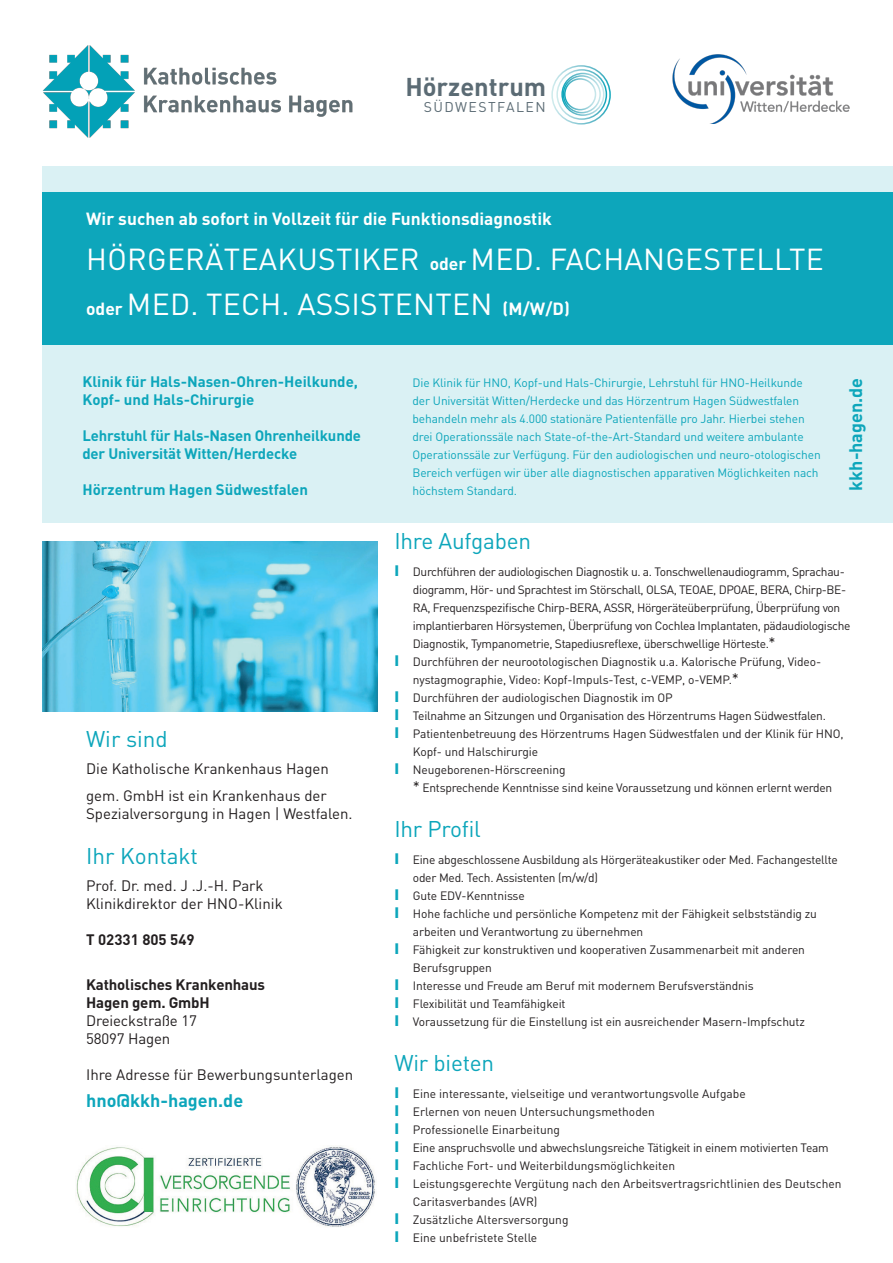
<style>
.page{position:relative;width:893px;height:1263px;background:#fff}
.page>*{position:absolute;margin:0;border:0;box-sizing:border-box;transform-origin:0 0}
.t1{font:30px/45px "DIN Pro";letter-spacing:.01em;color:#fff}
.t2{font:700 25.5px "DIN Pro";color:#5b6b74}
.t3{font:22.5px "DIN Pro";letter-spacing:-.01em;color:#0da6bb}
.t4{font:700 18px "DIN Pro";color:#0da6bb}
.t5{font:700 17.4px "DIN Pro";color:#fff}
.t6{font:15px/18px "DIN Pro";color:#231f20}
.t7{font:700 15px/18px "DIN Pro";letter-spacing:-.005em;color:#0da6bb}
.t8{font:700 15px/18px "DIN Pro";letter-spacing:-.01em;color:#231f20}
.t9{font:13.95px "DIN Pro";letter-spacing:.105em;color:#5b6b74}
.t10{font:12px "DIN Pro";letter-spacing:-.01em;color:#231f20}
.t11{font:12px/18px "DIN Pro";letter-spacing:-.01em;color:#0da6bb}
.t12{font:12px "DIN Pro";letter-spacing:-.03em;color:#231f20}
.s1{font-weight:700;font-size:17.4px}
.s2{font-weight:900;font-size:15px;color:#0da6bb}
.s3{font-size:15px}
</style>
<div class="page">
<img style="left:43px;top:45px;width:310px;height:93px">
<img style="left:672px;top:54px;width:178px;height:69px">
<div style="left:43px;top:167px;width:850px;height:356px;background:#daf1f4"></div>
<div style="left:43px;top:193px;width:850px;height:152px;background:#0da6bb"></div>
<img style="left:43px;top:541px;width:334px;height:171px">
<div style="left:564px;top:78px;width:32px;height:32px;border:2px solid #fff;border-radius:50%"></div>
<div style="left:561px;top:73px;width:43px;height:43px;border:2px solid #fff;border-radius:50%"></div>
<div style="left:563px;top:75px;width:38px;height:38px;border:2px solid #fff;border-radius:50%"></div>
<div style="left:556px;top:69px;width:51px;height:51px;border:2px solid #fff;border-radius:50%"></div>
<div style="left:551px;top:65px;width:60px;height:60px;border:2px solid #fff;border-radius:50%"></div>
<img style="left:76px;top:1145px;width:300px;height:82px">
<h2 class="t2" style="left:405px;top:70px;width:142px">Hörzentrum</h2>
<p class="t9" style="left:424px;top:97px;width:123px">SÜDWESTFALEN</p>
<h3 class="t5" style="left:86px;top:207px;width:467px">Wir suchen ab sofort in Vollzeit für die Funktionsdiagnostik</h3>
<h1 class="t1" style="left:86px;top:235px;width:739px">HÖRGERÄTEAKUSTIKER <span class="s1">oder</span> MED. FACHANGESTELLTE <span class="s1">oder</span> MED. TECH. ASSISTENTEN <span class="s1">(M/W/D)</span></h1>
<p class="t7" style="left:82px;top:372px;width:277px">Klinik für Hals-Nasen-Ohren-Heilkunde,<br>Kopf- und Hals-Chirurgie</p>
<p class="t7" style="left:82px;top:426px;width:280px">Lehrstuhl für Hals-Nasen Ohrenheilkunde der Universität Witten/Herdecke</p>
<p class="t7" style="left:82px;top:480px;width:227px">Hörzentrum Hagen Südwestfalen</p>
<p class="t11" style="left:412px;top:373px;width:410px">Die Klinik für HNO, Kopf-und Hals-Chirurgie, Lehrstuhl für HNO-Heilkunde der Universität Witten/Herdecke und das Hörzentrum Hagen Südwestfalen behandeln mehr als 4.000 stationäre Patientenfälle pro Jahr. Hierbei stehen drei Operationssäle nach State-of-the-Art-Standard und weitere ambulante Operationssäle zur Verfügung. Für den audiologischen und neuro-otologischen Bereich verfügen wir über alle diagnostischen apparativen Möglichkeiten nach höchstem Standard.</p>
<h3 class="t4" style="left:843px;top:491px;width:115px;rotate:-90deg">kkh-hagen.de</h3>
<h3 class="t3" style="left:86px;top:724px;width:83px">Wir sind</h3>
<p class="t6" style="left:86px;top:754px;width:244px;line-height:27px">Die Katholische Krankenhaus Hagen gem. GmbH ist ein Krankenhaus der</p>
<p class="t6" style="left:86px;top:804px;width:268px">Spezialversorgung in Hagen | Westfalen.</p>
<h3 class="t3" style="left:86px;top:841px;width:113px">Ihr Kontakt</h3>
<p class="t6" style="left:86px;top:876px;width:198px">Prof. Dr. med. J .J.-H. Park<br>Klinikdirektor der HNO-Klinik</p>
<p class="t8" style="left:86px;top:930px;width:110px">T 02331 805 549</p>
<p class="t8" style="left:86px;top:975px;width:180px">Katholisches Krankenhaus<br>Hagen gem. GmbH</p>
<p class="t6" style="left:86px;top:1011px;width:112px">Dreieckstraße 17<br>58097 Hagen</p>
<p class="t6" style="left:86px;top:1065px;width:269px">Ihre Adresse für Bewerbungsunterlagen</p>
<h3 class="t4" style="left:86px;top:1088px;width:159px">hno@kkh-hagen.de</h3>
<h3 class="t3" style="left:394px;top:526px;width:138px">Ihre Aufgaben</h3>
<p class="t12" style="left:394px;top:564px;width:452px"><span class="s2">I</span> Durchführen der audiologischen Diagnostik u. a. Tonschwellenaudiogramm, Sprachau-</p>
<p class="t12" style="left:413px;top:582px;width:435px">diogramm, Hör- und Sprachtest im Störschall, OLSA, TEOAE, DPOAE, BERA, Chirp-BE-</p>
<p class="t12" style="left:413px;top:600px;width:429px">RA, Frequenzspezifische Chirp-BERA, ASSR, Hörgeräteüberprüfung, Überprüfung von</p>
<p class="t12" style="left:413px;top:618px;width:439px">implantierbaren Hörsystemen, Überprüfung von Cochlea Implantaten, pädaudiologische</p>
<p class="t12" style="left:413px;top:636px;width:364px">Diagnostik, Tympanometrie, Stapediusreflexe, überschwellige Hörteste.<span class="s3">*</span></p>
<p class="t10" style="left:394px;top:654px;width:426px"><span class="s2">I</span> Durchführen der neurootologischen Diagnostik u.a. Kalorische Prüfung, Video-</p>
<p class="t10" style="left:413px;top:672px;width:327px">nystagmographie, Video: Kopf-Impuls-Test, c-VEMP, o-VEMP.<span class="s3">*</span></p>
<p class="t10" style="left:394px;top:690px;width:280px"><span class="s2">I</span> Durchführen der audiologischen Diagnostik im OP</p>
<p class="t10" style="left:394px;top:708px;width:433px"><span class="s2">I</span> Teilnahme an Sitzungen und Organisation des Hörzentrums Hagen Südwestfalen.</p>
<p class="t10" style="left:394px;top:726px;width:451px"><span class="s2">I</span> Patientenbetreuung des Hörzentrums Hagen Südwestfalen und der Klinik für HNO,</p>
<p class="t10" style="left:413px;top:744px;width:127px">Kopf- und Halschirurgie</p>
<p class="t10" style="left:394px;top:762px;width:173px"><span class="s2">I</span> Neugeborenen-Hörscreening</p>
<p class="t10" style="left:413px;top:780px;width:421px"><span class="s3">*</span> Entsprechende Kenntnisse sind keine Voraussetzung und können erlernt werden</p>
<h3 class="t3" style="left:394px;top:814px;width:88px">Ihr Profil</h3>
<p class="t10" style="left:394px;top:852px;width:445px"><span class="s2">I</span> Eine abgeschlossene Ausbildung als Hörgeräteakustiker oder Med. Fachangestellte</p>
<p class="t10" style="left:413px;top:870px;width:187px">oder Med. Tech. Assistenten (m/w/d)</p>
<p class="t10" style="left:394px;top:888px;width:132px"><span class="s2">I</span> Gute EDV-Kenntnisse</p>
<p class="t10" style="left:394px;top:906px;width:424px"><span class="s2">I</span> Hohe fachliche und persönliche Kompetenz mit der Fähigkeit selbstständig zu</p>
<p class="t10" style="left:413px;top:924px;width:232px">arbeiten und Verantwortung zu übernehmen</p>
<p class="t10" style="left:394px;top:942px;width:412px"><span class="s2">I</span> Fähigkeit zur konstruktiven und kooperativen Zusammenarbeit mit anderen</p>
<p class="t10" style="left:413px;top:960px;width:80px">Berufsgruppen</p>
<p class="t10" style="left:394px;top:978px;width:361px"><span class="s2">I</span> Interesse und Freude am Beruf mit modernem Berufsverständnis</p>
<p class="t10" style="left:394px;top:996px;width:173px"><span class="s2">I</span> Flexibilität und Teamfähigkeit</p>
<p class="t10" style="left:394px;top:1014px;width:412px"><span class="s2">I</span> Voraussetzung für die Einstellung ist ein ausreichender Masern-Impfschutz</p>
<h3 class="t3" style="left:394px;top:1048px;width:101px">Wir bieten</h3>
<p class="t10" style="left:394px;top:1086px;width:353px"><span class="s2">I</span> Eine interessante, vielseitige und verantwortungsvolle Aufgabe</p>
<p class="t10" style="left:394px;top:1104px;width:262px"><span class="s2">I</span> Erlernen von neuen Untersuchungsmethoden</p>
<p class="t10" style="left:394px;top:1122px;width:167px"><span class="s2">I</span> Professionelle Einarbeitung</p>
<p class="t10" style="left:394px;top:1140px;width:436px"><span class="s2">I</span> Eine anspruchsvolle und abwechslungsreiche Tätigkeit in einem motivierten Team</p>
<p class="t10" style="left:394px;top:1158px;width:282px"><span class="s2">I</span> Fachliche Fort- und Weiterbildungsmöglichkeiten</p>
<p class="t10" style="left:394px;top:1176px;width:449px"><span class="s2">I</span> Leistungsgerechte Vergütung nach den Arbeitsvertragsrichtlinien des Deutschen</p>
<p class="t10" style="left:413px;top:1194px;width:126px">Caritasverbandes (AVR)</p>
<p class="t10" style="left:394px;top:1212px;width:176px"><span class="s2">I</span> Zusätzliche Altersversorgung</p>
<p class="t10" style="left:394px;top:1230px;width:144px"><span class="s2">I</span> Eine unbefristete Stelle</p>
</div>
